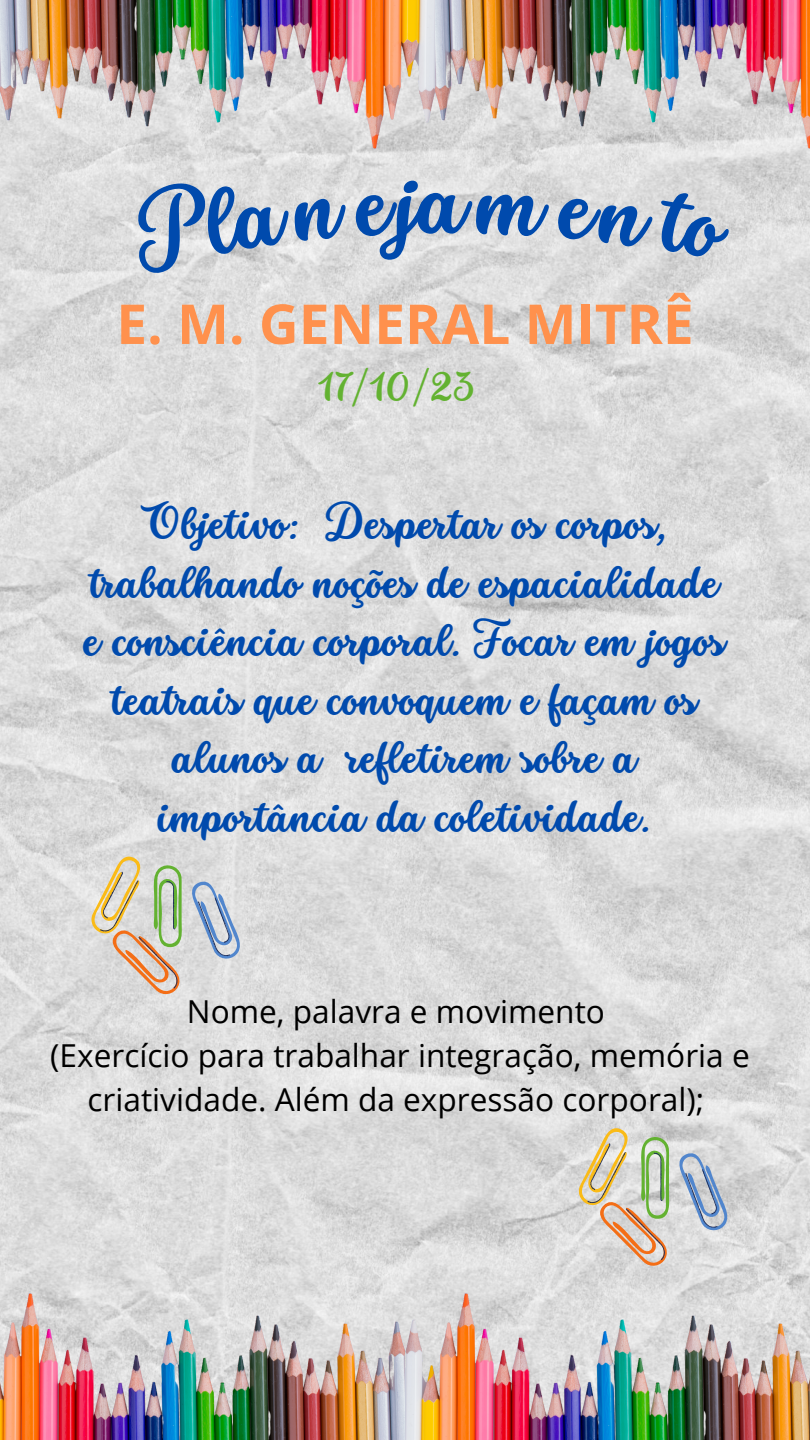
<style>
.page{position:relative;width:810px;height:1440px;background:#fff}
.page>*{position:absolute;margin:0;border:0;box-sizing:border-box;transform-origin:0 0}
.t1{font:86.8px "Stars Love";color:#004aad}
.t2{font:700 55px "Open Sans";color:#ff914d}
.t3{font:42px/58.5px "Stars Love";color:#004aad;text-align:center}
.t4{font:38.3px "Stars Love";color:#63b231}
.t5{font:31.6px/43.9px "Open Sans";color:#000;text-align:center}
</style>
<div class="page">
<img style="left:0;top:0;width:810px;height:1163px">
<img style="left:0;top:1163px;width:810px;height:277px">
<img style="left:0;top:1px;width:810px;height:278px">
<svg style="left:90px;top:852px;width:150px;height:142px;background:#cecec0"></svg>
<svg style="left:578px;top:1123px;width:149px;height:143px;background:#cfcdc1"></svg>
<svg style="left:125px;top:177px;width:224px;height:99px;background:#ddd"></svg>
<svg style="left:355px;top:179px;width:72px;height:81px;background:#dbdbdb"></svg>
<svg style="left:475px;top:193px;width:75px;height:45px;background:#ddd"></svg>
<svg style="left:557px;top:188px;width:174px;height:73px;background:#dadada"></svg>
<p class="t1" style="left:418px;top:153px;width:48px">a</p>
<p class="t2" style="left:116px;top:285px;width:579px">E. M. GENERAL MITRÊ</p>
<p class="t4" style="left:317px;top:365px;width:159px">17/10/23</p>
<p class="t3" style="left:83px;top:495px;width:643px">Objetivo: Despertar os corpos, trabalhando noções de espacialidade e consciência corporal. Focar em jogos teatrais que convoquem e façam os alunos a refletirem sobre a importância da coletividade.</p>
<p class="t5" style="left:187px;top:989px;width:420px">Nome, palavra e movimento</p>
<p class="t5" style="left:50px;top:1033px;width:701px">(Exercício para trabalhar integração, memória e criatividade. Além da expressão corporal);</p>
</div>
